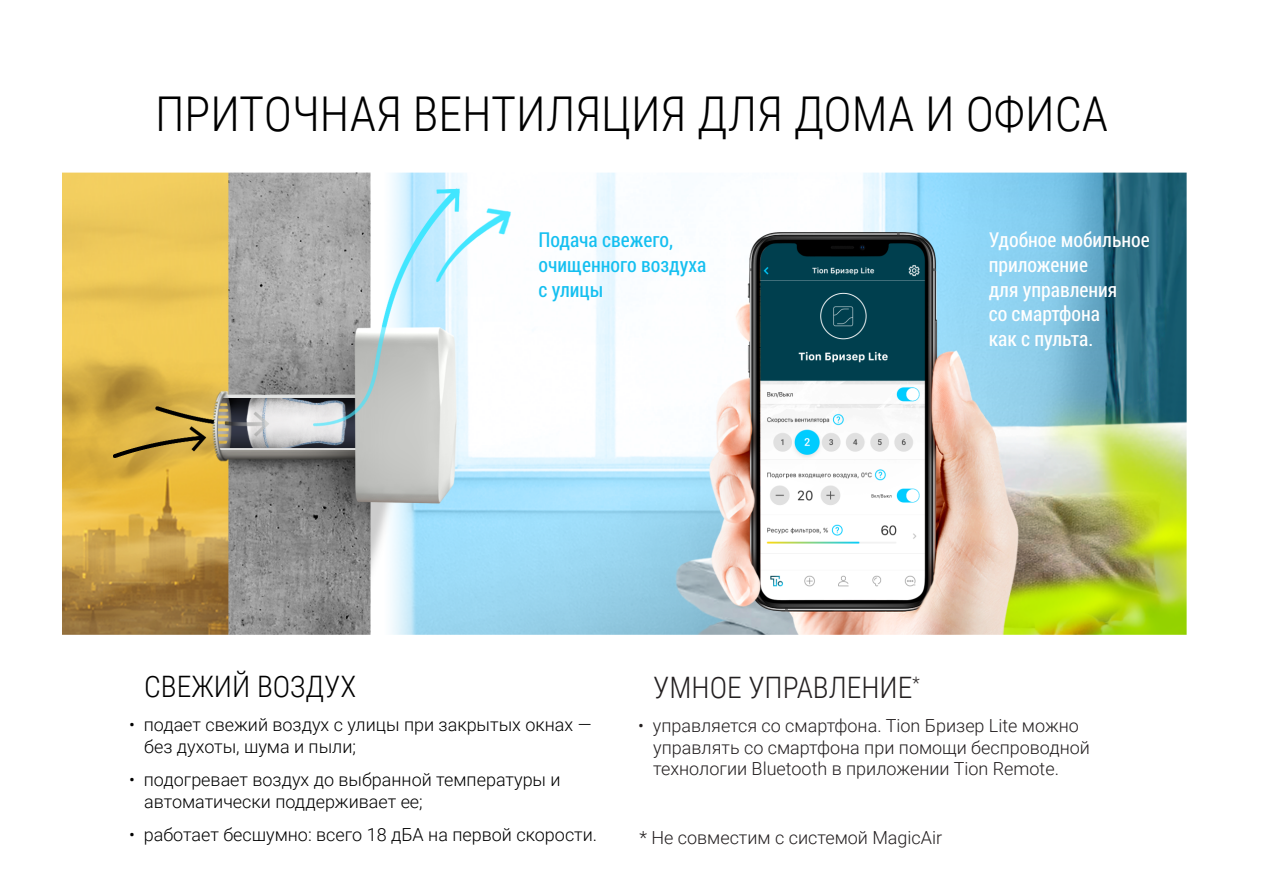
<style>
.page{position:relative;width:1263px;height:893px;background:#fff}
.page>*{position:absolute;margin:0;border:0;box-sizing:border-box;transform-origin:0 0}
.t1{font:300 48px "Roboto Condensed";color:#000}
.t2{font:300 29.55px "Roboto Condensed";color:#231f20}
.t3{font:300 29.55px "Roboto Condensed";color:#000}
.t4{font:20.55px/24.8px "Roboto Condensed";color:#fff}
.t5{font:20.55px/24.8px "Roboto Condensed";color:#14bff0}
.t6{font:300 18px/21.6px "Roboto";color:#000}
.t7{font:300 18px/21.6px "Roboto";color:#231f20}
</style>
<div class="page">
<img style="left:63px;top:172px;width:1124px;height:463px">
<h1 class="t1" style="left:155px;top:80px;width:954px">ПРИТОЧНАЯ ВЕНТИЛЯЦИЯ ДЛЯ ДОМА И ОФИСА</h1>
<p class="t5" style="left:538px;top:227px;width:169px">Подача свежего, очищенного воздуха с улицы</p>
<p class="t4" style="left:989px;top:227px;width:163px">Удобное мобильное приложение<br>для управления<br>со смартфона<br>как с пульта.</p>
<h2 class="t3" style="left:144px;top:666px;width:214px">СВЕЖИЙ ВОЗДУХ</h2>
<p class="t6" style="left:144px;top:713px;width:449px;text-indent:-15px">• подает свежий воздух с улицы при закрытых окнах — без духоты, шума и пыли;</p>
<p class="t6" style="left:144px;top:768px;width:418px;text-indent:-15px">• подогревает воздух до выбранной температуры и автоматически поддерживает ее;</p>
<p class="t6" style="left:129px;top:823px;width:469px">• работает бесшумно: всего 18 дБА на первой скорости.</p>
<h2 class="t2" style="left:653px;top:667px;width:268px">УМНОЕ УПРАВЛЕНИЕ<sup>*</sup></h2>
<p class="t7" style="left:653px;top:714px;width:438px;text-indent:-15px">• управляется со смартфона. Tion Бризер Lite можно управлять со смартфона при помощи беспроводной технологии Bluetooth в приложении Tion Remote.</p>
<p class="t7" style="left:639px;top:826px;width:304px">* Не совместим с системой MagicAir</p>
</div>
